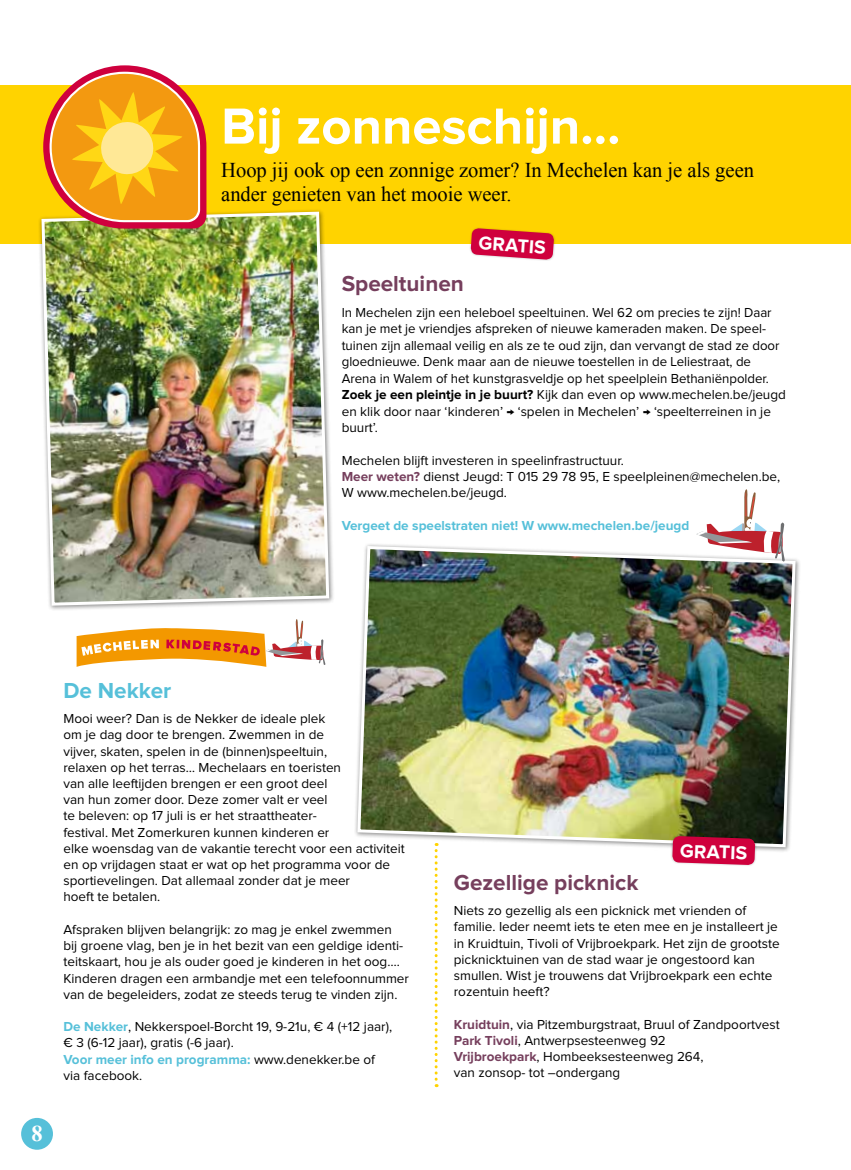
<style>
.page{position:relative;width:851px;height:1170px;background:#fff}
.page>*{position:absolute;margin:0;border:0;box-sizing:border-box;transform-origin:0 0}
.t1{font:700 52.5px "Proxima Nova";color:#fff}
.t2{font:700 22.5px "Proxima Nova";color:#763f5d}
.t3{font:700 22.5px "Proxima Nova";color:#56c0d9}
.t4{font:700 22.5px "Times New Roman";color:#fff}
.t5{font:21px/24px "Times New Roman";color:#000}
.t6{font:700 19.35px "Proxima Nova";color:#fff}
.t7{font:13.5px/16.2px "Proxima Nova";color:#000}
.t8{font:700 13.5px "Proxima Nova";color:#56c0d9}
.s1{font-weight:700}
.s2{font-weight:700;color:#763f5d}
.s3{font-weight:700;color:#56c0d9}
</style>
<div class="page">
<svg style="left:434px;top:852px;width:3px;height:234px"></svg>
<div style="left:0;top:85px;width:850px;height:159px;background:#ffd300"></div>
<div style="left:38px;top:208px;width:296px;height:403px;background:#000;opacity:.45"></div>
<img style="left:40px;top:210px;width:291px;height:397px">
<div style="left:354px;top:542px;width:446px;height:310px;background:#000;opacity:.45"></div>
<img style="left:356px;top:544px;width:441px;height:304px">
<svg style="left:43px;top:65px;width:163px;height:163px;background:#f1a33b"></svg>
<div style="left:670px;top:834px;width:86px;height:32px;background:#000;opacity:.2"></div>
<div style="left:469px;top:226px;width:87px;height:35px;background:#000;opacity:.2"></div>
<svg style="left:696px;top:489px;width:88px;height:74px"></svg>
<svg style="left:77px;top:619px;width:248px;height:47px"></svg>
<div style="left:21px;top:1117px;width:32px;height:32px;background:#56c0d9;border-radius:50%"></div>
<svg style="left:672px;top:835px;width:83px;height:30px;background:#c21143"></svg>
<svg style="left:470px;top:228px;width:84px;height:32px"></svg>
<h1 class="t1" style="left:221px;top:96px;width:401px">Bij zonneschijn…</h1>
<h3 class="t5" style="left:221px;top:157px;width:534px">Hoop jij ook op een zonnige zomer? In Mechelen kan je als geen ander genieten van het mooie weer.</h3>
<h3 class="t6" style="left:479px;top:232px;width:15px;rotate:4deg">GRATI</h3>
<h2 class="t2" style="left:342px;top:271px;width:124px">Speeltuinen</h2>
<p class="t7" style="left:342px;top:304px;width:445px">In Mechelen zijn een heleboel speeltuinen. Wel 62 om precies te zijn! Daar kan je met je vriendjes afspreken of nieuwe kameraden maken. De speel&shy;tuinen zijn allemaal veilig en als ze te oud zijn, dan vervangt de stad ze door gloednieuwe. Denk maar aan de nieuwe toestellen in de Leliestraat, de Arena in Walem of het kunstgrasveldje op het speelplein Bethaniënpolder.<br><span class="s1">Zoek je een pleintje in je buurt?</span> Kijk dan even op www.mechelen.be/jeugd en klik door naar ‘kinderen’ → ‘spelen in Mechelen’ → ‘speelterreinen in je buurt’.</p>
<p class="t7" style="left:342px;top:452px;width:440px">Mechelen blijft investeren in speelinfrastructuur.<br><span class="s2">Meer weten?</span> dienst Jeugd: T 015 29 78 95, E speelpleinen@mechelen.be,<br>W www.mechelen.be/jeugd.</p>
<p class="t8" style="left:342px;top:517px;width:349px">Vergeet de speelstraten niet! W www.mechelen.be/jeugd</p>
<h2 class="t4" style="left:31px;top:1118px;width:13px">8</h2>
<h2 class="t3" style="left:63px;top:677px;width:109px">De Nekker</h2>
<p class="t7" style="left:63px;top:710px;width:343px">Mooi weer? Dan is de Nekker de ideale plek<br>om je dag door te brengen. Zwemmen in de<br>vijver, skaten, spelen in de (binnen)speeltuin,<br>relaxen op het terras… Mechelaars en toeristen<br>van alle leeftijden brengen er een groot deel<br>van hun zomer door. Deze zomer valt er veel<br>te beleven: op 17 juli is er het straattheater-<br>festival. Met Zomerkuren kunnen kinderen er<br>elke woensdag van de vakantie terecht voor een activiteit en op vrijdagen staat er wat op het programma voor de sportievelingen. Dat allemaal zonder dat je meer<br>hoeft te betalen.</p>
<p class="t7" style="left:63px;top:921px;width:347px">Afspraken blijven belangrijk: zo mag je enkel zwemmen bij groene vlag, ben je in het bezit van een geldige identi&shy;teitskaart, hou je als ouder goed je kinderen in het oog….<br>Kinderen dragen een armbandje met een telefoonnummer van de begeleiders, zodat ze steeds terug te vinden zijn.</p>
<p class="t7" style="left:63px;top:1018px;width:330px"><span class="s3">De Nekker</span>, Nekkerspoel-Borcht 19, 9-21u, € 4 (+12 jaar), € 3 (6-12 jaar), gratis (-6 jaar).<br><span class="s3">Voor meer info en programma:</span> www.denekker.be of via facebook.</p>
<h3 class="t6" style="left:680px;top:839px;width:15px;rotate:2deg">GRATI</h3>
<h2 class="t2" style="left:454px;top:869px;width:186px">Gezellige picknick</h2>
<p class="t7" style="left:454px;top:902px;width:327px">Niets zo gezellig als een picknick met vrienden of familie. Ieder neemt iets te eten mee en je installeert je in Kruidtuin, Tivoli of Vrijbroekpark. Het zijn de grootste picknicktuinen van de stad waar je ongestoord kan smullen. Wist je trouwens dat Vrijbroekpark een echte rozentuin heeft?</p>
<p class="t7" style="left:454px;top:1016px;width:327px"><span class="s2">Kruidtuin</span>, via Pitzemburgstraat, Bruul of Zandpoortvest <span class="s2">Park Tivoli</span>, Antwerpsesteenweg 92<br><span class="s2">Vrijbroekpark</span>, Hombeeksesteenweg 264,<br>van zonsop- tot –ondergang</p>
</div>
